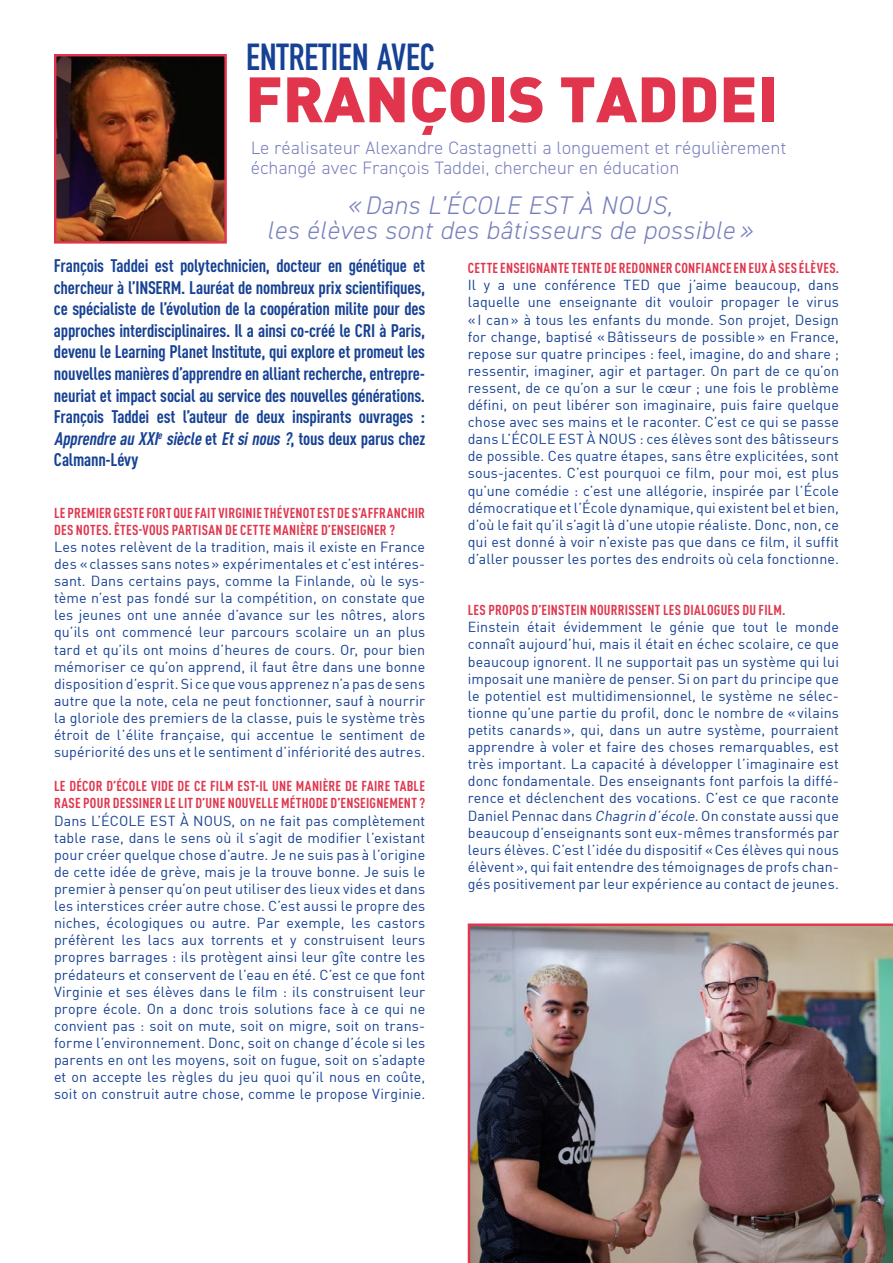
<style>
.page{position:relative;width:893px;height:1263px;background:#fff}
.page>*{position:absolute;margin:0;border:0;box-sizing:border-box;transform-origin:0 0}
.t1{font:900 63px "DIN";color:#e0354d}
.t2{font:700 37.2px "DIN Condensed";color:#164194}
.t3{font:italic 300 25.5px/25.5px "DIN2014";letter-spacing:.025em;color:#787fbd;text-align:center}
.t4{font:700 condensed 18px/21.6px "DIN Pro";letter-spacing:-.01em;color:#164194;text-align:justify}
.t5{font:300 18px/19.5px "DIN2014";letter-spacing:.025em;color:#787fbd}
.t6{font:14.25px/17.1px "DIN";letter-spacing:.01em;color:#164194;text-align:justify}
.t7{font:700 condensed 14.25px/17.1px "DIN Pro";letter-spacing:.015em;color:#e0354d}
.s1{font-style:italic}
</style>
<div class="page">
<img style="left:57px;top:57px;width:167px;height:184px">
<div style="left:54px;top:54px;width:173px;height:190px;border:2px solid #e0354d"></div>
<img style="left:468px;top:923px;width:425px;height:340px">
<h2 class="t2" style="left:246px;top:31px;width:190px">ENTRETIEN AVEC</h2>
<h1 class="t1" style="left:245px;top:57px;width:534px">FRANÇOIS TADDEI</h1>
<p class="t5" style="left:251px;top:138px;width:536px">Le réalisateur Alexandre Castagnetti a longuement et régulièrement échangé avec François Taddei, chercheur en éducation</p>
<h3 class="t3" style="left:267px;top:192px;width:487px">« Dans L’ÉCOLE EST À NOUS,<br>les élèves sont des bâtisseurs de possible »</h3>
<p class="t4" style="left:54px;top:253px;width:373px">François Taddei est polytechnicien, docteur en génétique et chercheur à l’INSERM. Lauréat de nombreux prix scientifiques, ce spécialiste de l’évolution de la coopération milite pour des approches interdisciplinaires. Il a ainsi co-créé le CRI à Paris, devenu le Learning Planet Institute, qui explore et promeut les nouvelles manières d’apprendre en alliant recherche, entrepre&shy;neuriat et impact social au service des nouvelles générations.<br>François Taddei est l’auteur de deux inspirants ouvrages :<br><span class="s1">ApprendreauXXI</span><sup>e</sup> <span class="s1">siècle</span>e t <span class="s1">Etsinous?</span>, t o u s d e u x p a r u s c h e z Calmann-Lévy</p>
<p class="t7" style="left:54px;top:503px;width:372px">LE PREMIER GESTE FORT QUE FAIT VIRGINIE THÉVENOT EST DE S’AFFRANCHIR<br>DES NOTES. ÊTES-VOUS PARTISAN DE CETTE MANIÈRE D’ENSEIGNER ?</p>
<p class="t6" style="left:54px;top:538px;width:373px">Les notes relèvent de la tradition, mais il existe en France des «classes sans notes» expérimentales et c’est intéres&shy;sant. Dans certains pays, comme la Finlande, où le sys&shy;tème n’est pas fondé sur la compétition, on constate que les jeunes ont une année d’avance sur les nôtres, alors qu’ils ont commencé leur parcours scolaire un an plus tard et qu’ils ont moins d’heures de cours. Or, pour bien mémoriser ce qu’on apprend, il faut être dans une bonne disposition d’esprit. Si ce que vous apprenez n’a pas de sens autre que la note, cela ne peut fonctionner, sauf à nourrir la gloriole des premiers de la classe, puis le système très étroit de l’élite française, qui accentue le sentiment de supériorité des uns et le sentiment d’infériorité des autres.</p>
<p class="t7" style="left:54px;top:776px;width:373px">LE DÉCOR D’ÉCOLE VIDE DE CE FILM EST-IL UNE MANIÈRE DE FAIRE TABLE<br>RASE POUR DESSINER LE LIT D’UNE NOUVELLE MÉTHODE D’ENSEIGNEMENT ?</p>
<p class="t6" style="left:54px;top:812px;width:373px">Dans L’ÉCOLE EST À NOUS, on ne fait pas complètement table rase, dans le sens où il s’agit de modifier l’existant pour créer quelque chose d’autre. Je ne suis pas à l’origine de cette idée de grève, mais je la trouve bonne. Je suis le premier à penser qu’on peut utiliser des lieux vides et dans les interstices créer autre chose. C’est aussi le propre des niches, écologiques ou autre. Par exemple, les castors préfèrent les lacs aux torrents et y construisent leurs propres barrages : ils protègent ainsi leur gîte contre les prédateurs et conservent de l’eau en été. C’est ce que font Virginie et ses élèves dans le film : ils construisent leur propre école. On a donc trois solutions face à ce qui ne convient pas : soit on mute, soit on migre, soit on trans&shy;forme l’environnement. Donc, soit on change d’école si les parents en ont les moyens, soit on fugue, soit on s’adapte et on accepte les règles du jeu quoi qu’il nous en coûte, soit on construit autre chose, comme le propose Virginie.</p>
<p class="t7" style="left:468px;top:258px;width:373px">CETTE ENSEIGNANTE TENTE DE REDONNER CONFIANCE EN EUX À SES ÉLÈVES.</p>
<p class="t6" style="left:468px;top:276px;width:373px">Il y a une conférence TED que j’aime beaucoup, dans laquelle une enseignante dit vouloir propager le virus «I can» à tous les enfants du monde. Son projet, Design for change, baptisé «Bâtisseurs de possible» en France, repose sur quatre principes : feel, imagine, do and share ; ressentir, imaginer, agir et partager. On part de ce qu’on ressent, de ce qu’on a sur le cœur ; une fois le problème défini, on peut libérer son imaginaire, puis faire quelque chose avec ses mains et le raconter. C’est ce qui se passe dans L’ÉCOLE EST À NOUS : ces élèves sont des bâtisseurs de possible. Ces quatre étapes, sans être explicitées, sont sous-jacentes. C’est pourquoi ce film, pour moi, est plus qu’une comédie : c’est une allégorie, inspirée par l’École démocratique et l’École dynamique, qui existent bel et bien, d’où le fait qu’il s’agit là d’une utopie réaliste. Donc, non, ce qui est donné à voir n’existe pas que dans ce film, il suffit d’aller pousser les portes des endroits où cela fonctionne.</p>
<p class="t7" style="left:468px;top:600px;width:319px">LES PROPOS D’EINSTEIN NOURRISSENT LES DIALOGUES DU FILM.</p>
<p class="t6" style="left:468px;top:618px;width:373px">Einstein était évidemment le génie que tout le monde connaît aujourd’hui, mais il était en échec scolaire, ce que beaucoup ignorent. Il ne supportait pas un système qui lui imposait une manière de penser. Si on part du principe que le potentiel est multidimensionnel, le système ne sélec&shy;tionne qu’une partie du profil, donc le nombre de «vilains petits canards», qui, dans un autre système, pourraient apprendre à voler et faire des choses remarquables, est très important. La capacité à développer l’imaginaire est donc fondamentale. Des enseignants font parfois la diffé&shy;rence et déclenchent des vocations. C’est ce que raconte Daniel Pennac dans <span class="s1">Chagrin d’école</span>. On constate aussi que beaucoup d’enseignants sont eux-mêmes transformés par leurs élèves. C’est l’idée du dispositif «Ces élèves qui nous élèvent», qui fait entendre des témoignages de profs chan&shy;gés positivement par leur expérience au contact de jeunes.</p>
</div>
